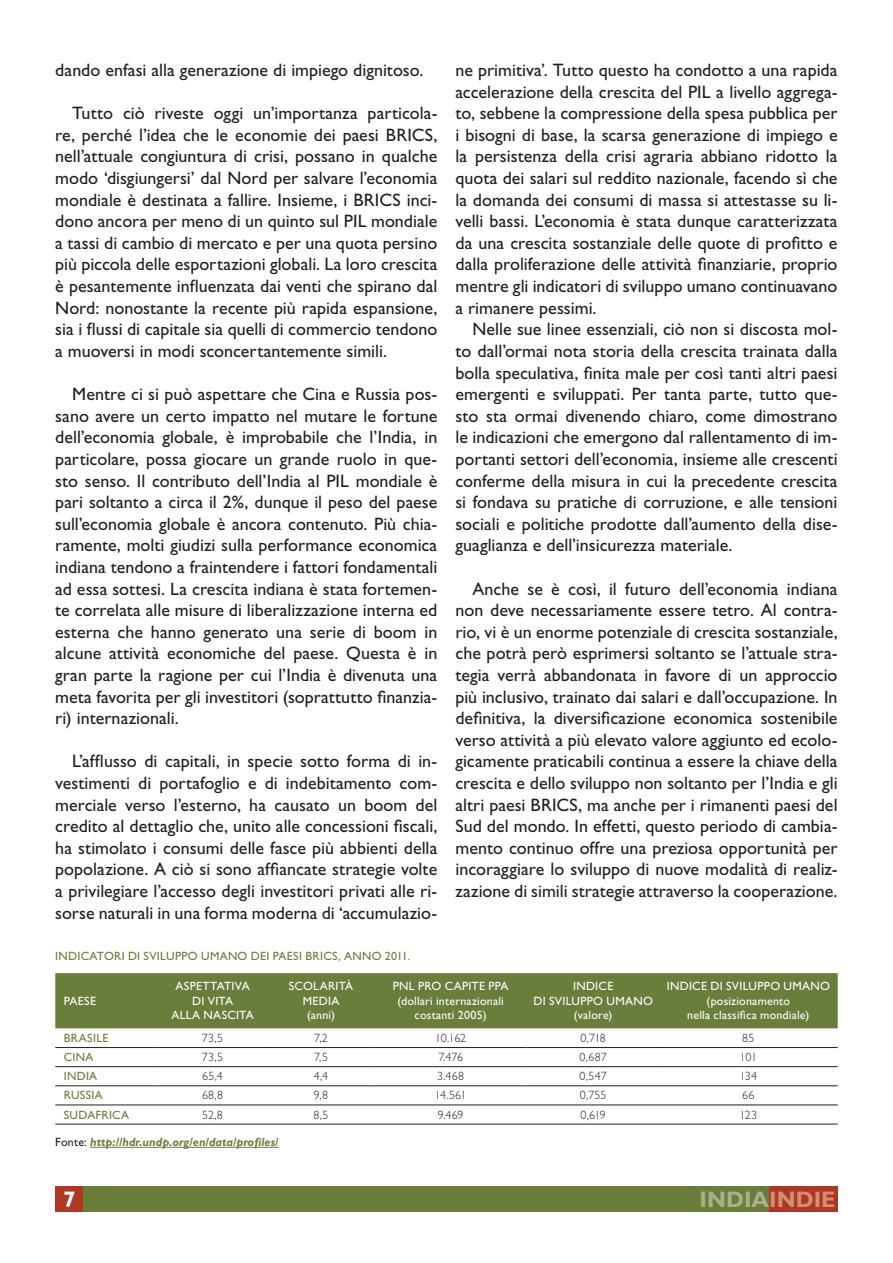
<style>
.page{position:relative;width:893px;height:1263px;background:#fff}
.page>*{position:absolute;margin:0;border:0;box-sizing:border-box;transform-origin:0 0}
.t1{font:700 22.5px "Gill Sans Std";color:#aab08a}
.t2{font:700 22.5px "Gill Sans Std";color:#fff}
.t3{font:18px/21.6px "Gill Sans Std";color:#231f20;text-align:justify}
.t4{font:12px/14.4px "Gill Sans Std";letter-spacing:.02em;color:#fff;text-align:center}
.t5{font:300 12px "Gill Sans Std";letter-spacing:-.005em;color:#231f20}
.t6{font:12px "Gill Sans Std";letter-spacing:.025em;color:#6b7d3b}
.t7{font:italic 700 12px "Gill Sans Std";color:#6b7d3b}
.s1{font-weight:400;font-style:normal;color:#231f20}
.s2{color:#d18f74}
</style>
<div class="page">
<div style="left:79px;top:1186px;width:697px;height:26px;background:#6b7d3b"></div>
<div style="left:55px;top:1186px;width:28px;height:26px;background:#af3723"></div>
<div style="left:769px;top:1186px;width:69px;height:26px;background:#af3723"></div>
<div style="left:55px;top:973px;width:783px;height:55px;background:#6b7d3b"></div>
<hr style="left:55px;top:1047px;width:102px;height:1px;background:#231f20">
<hr style="left:157px;top:1047px;width:111px;height:1px;background:#231f20">
<hr style="left:268px;top:1047px;width:106px;height:1px;background:#231f20">
<hr style="left:374px;top:1047px;width:153px;height:1px;background:#231f20">
<hr style="left:527px;top:1047px;width:132px;height:1px;background:#231f20">
<hr style="left:659px;top:1047px;width:179px;height:1px;background:#231f20">
<hr style="left:55px;top:1066px;width:102px;height:1px;background:#231f20">
<hr style="left:157px;top:1066px;width:111px;height:1px;background:#231f20">
<hr style="left:268px;top:1066px;width:106px;height:1px;background:#231f20">
<hr style="left:374px;top:1066px;width:153px;height:1px;background:#231f20">
<hr style="left:527px;top:1066px;width:132px;height:1px;background:#231f20">
<hr style="left:659px;top:1066px;width:179px;height:1px;background:#231f20">
<hr style="left:55px;top:1085px;width:102px;height:1px;background:#231f20">
<hr style="left:157px;top:1085px;width:111px;height:1px;background:#231f20">
<hr style="left:268px;top:1085px;width:106px;height:1px;background:#231f20">
<hr style="left:374px;top:1085px;width:153px;height:1px;background:#231f20">
<hr style="left:527px;top:1085px;width:132px;height:1px;background:#231f20">
<hr style="left:659px;top:1085px;width:179px;height:1px;background:#231f20">
<hr style="left:55px;top:1104px;width:102px;height:1px;background:#231f20">
<hr style="left:157px;top:1104px;width:111px;height:1px;background:#231f20">
<hr style="left:268px;top:1104px;width:106px;height:1px;background:#231f20">
<hr style="left:374px;top:1104px;width:153px;height:1px;background:#231f20">
<hr style="left:527px;top:1104px;width:132px;height:1px;background:#231f20">
<hr style="left:659px;top:1104px;width:179px;height:1px;background:#231f20">
<hr style="left:55px;top:1124px;width:102px;height:1px;background:#231f20">
<hr style="left:157px;top:1124px;width:111px;height:1px;background:#231f20">
<hr style="left:268px;top:1124px;width:106px;height:1px;background:#231f20">
<hr style="left:374px;top:1124px;width:153px;height:1px;background:#231f20">
<hr style="left:527px;top:1124px;width:132px;height:1px;background:#231f20">
<hr style="left:659px;top:1124px;width:179px;height:1px;background:#231f20">
<hr style="left:90px;top:1147px;width:189px;height:1px;background:#6b7d3b">
<p class="t3" style="left:55px;top:59px;width:370px">dando enfasi alla generazione di impiego dignitoso.</p>
<p class="t3" style="left:55px;top:103px;width:384px;text-indent:17px">Tutto ciò riveste oggi un’importanza particola&shy;re, perché l’idea che le economie dei paesi BRICS, nell’attuale congiuntura di crisi, possano in qualche modo ‘disgiungersi’ dal N ord per salvare l’economia mondiale è destinata a fallire. Insieme, i BRICS inci&shy;dono ancora per meno di un quinto sul PIL mondiale a tassi di cambio di mercato e per una quota persino più piccola delle esportazioni globali. La loro crescita è pesantemente influenzata dai venti che spirano dal Nord: nonostante la recente più rapida espansione, sia i flussi di capitale sia quelli di commercio tendono a muoversi in modi sconcertantemente simili.</p>
<p class="t3" style="left:55px;top:383px;width:384px;text-indent:17px">Mentre ci si può aspettare che Cina e Russia pos&shy;sano avere un certo impatto nel mutare le fortune dell’economia globale, è improbabile che l’India, in particolare, possa giocare un grande ruolo in que&shy;sto senso. Il contributo dell’India al PIL mondiale è pari soltanto a circa il 2%, dunque il peso del paese sull’economia globale è ancora contenuto. Più chia&shy;ramente, molti giudizi sulla performance economica indiana tendono a fraintendere i fattori fondamentali ad essa sottesi. La crescita indiana è stata fortemen&shy;te correlata alle misure di liberalizzazione interna ed esterna che hanno generato una serie di boom in alcune attività economiche del paese. Questa è in gran parte la ragione per cui l’India è divenuta una meta favorita per gli investitori (soprattutto finanzia&shy;ri) internazionali.</p>
<p class="t3" style="left:55px;top:751px;width:384px;text-indent:17px">L’afflusso di capitali, in specie sotto forma di in&shy;vestimenti di portafoglio e di indebitamento com&shy;merciale verso l’esterno, ha causato un boom del credito al dettaglio che, unito alle concessioni fiscali, ha stimolato i consumi delle fasce più abbienti della popolazione. A ciò si sono affiancate strategie volte a privilegiare l’accesso degli investitori privati alle ri&shy;sorse naturali in una forma moderna di ‘accumulazio-</p>
<p class="t6" style="left:55px;top:949px;width:21px">Indicat</p>
<p class="t6" style="left:104px;top:949px;width:47px">ori di svil</p>
<p class="t6" style="left:166px;top:949px;width:245px">uppo umano dei paesi BRICS, anno 2011.</p>
<p class="t3" style="left:455px;top:59px;width:384px">ne primitiva’. Tutto questo ha condotto a una rapida accelerazione della crescita del PIL a livello aggrega&shy;to, sebbene la compressione della spesa pubblica per i bisogni di base, la scarsa generazione di impiego e la persistenza della crisi agraria abbiano ridotto la quota dei salari sul reddito nazionale, facendo sì che la domanda dei consumi di massa si attestasse su li&shy;velli bassi. L’economia è stata dunque caratterizzata da una crescita sostanziale delle quote di profitto e dalla proliferazione delle attività finanziarie, proprio mentre gli indicatori di sviluppo umano continuavano a rimanere pessimi.</p>
<p class="t3" style="left:455px;top:319px;width:384px;text-indent:17px">Nelle sue linee essenziali, ciò non si discosta mol&shy;to dall’ormai nota storia della crescita trainata dalla bolla speculativa, finita male per così tanti altri paesi emergenti e sviluppati. Per tanta parte, tutto que&shy;sto sta ormai divenendo chiaro, come dimostrano le indicazioni che emergono dal rallentamento di im&shy;portanti settori dell’economia, insieme alle crescenti conferme della misura in cui la precedente crescita si fondava su pratiche di corruzione, e alle tensioni sociali e politiche prodotte dall’aumento della dise&shy;guaglianza e dell’insicurezza materiale.</p>
<p class="t3" style="left:455px;top:578px;width:384px;text-indent:17px">Anche se è così, il futuro dell’economia indiana non deve necessariamente essere tetro. Al contra&shy;rio, vi è un enorme potenziale di crescita sostanziale, che potrà però esprimersi soltanto se l’attuale stra&shy;tegia verrà abbandonata in favore di un approccio più inclusivo, trainato dai salari e dall’occupazione. In definitiva, la diversificazione economica sostenibile verso attività a più elevato valore aggiunto ed ecolo&shy;gicamente praticabili continua a essere la chiave della crescita e dello sviluppo non soltanto per l’India e gli altri paesi BRICS, ma anche per i rimanenti paesi del Sud del mondo. In effetti, questo periodo di cambia&shy;mento continuo offre una preziosa opportunità per incoraggiare lo sviluppo di nuove modalità di realiz&shy;zazione di simili strategie attraverso la cooperazione.</p>
<p class="t4" style="left:64px;top:994px;width:33px">PAESE</p>
<p class="t4" style="left:171px;top:979px;width:84px">ASPETTATIVA<br>DI VITA<br>ALLA NASCITA</p>
<p class="t4" style="left:289px;top:979px;width:66px">SCOLARITÀ<br>MEDIA (anni)</p>
<p class="t4" style="left:393px;top:979px;width:117px">PN L PRO CAPITE PPA (dollari internazionali costanti 2005)</p>
<p class="t4" style="left:573px;top:979px;width:41px">INDICE</p>
<p class="t4" style="left:533px;top:994px;width:111px">DI SVILUPPO UMANO</p>
<p class="t4" style="left:574px;top:1008px;width:40px">(valore)</p>
<p class="t4" style="left:667px;top:979px;width:154px">INDICE DI SVILUPPO UMANO</p>
<p class="t4" style="left:707px;top:994px;width:85px">(posizionamento</p>
<p class="t4" style="left:687px;top:1008px;width:124px">nella classifica mondiale)</p>
<p class="t6" style="left:64px;top:1031px;width:45px">BRASILE</p>
<p class="t5" style="left:202px;top:1031px;width:23px">73,5</p>
<p class="t5" style="left:314px;top:1031px;width:15px">7,2</p>
<p class="t5" style="left:435px;top:1031px;width:33px">10.162</p>
<p class="t5" style="left:580px;top:1031px;width:27px">0,718</p>
<p class="t5" style="left:742px;top:1031px;width:14px">85</p>
<p class="t6" style="left:64px;top:1050px;width:31px">CINA</p>
<p class="t5" style="left:202px;top:1050px;width:23px">73,5</p>
<p class="t5" style="left:314px;top:1050px;width:15px">7,5</p>
<p class="t5" style="left:438px;top:1050px;width:26px">7.476</p>
<p class="t5" style="left:580px;top:1050px;width:29px">0,687</p>
<p class="t5" style="left:740px;top:1050px;width:19px">101</p>
<p class="t6" style="left:64px;top:1069px;width:35px">INDIA</p>
<p class="t5" style="left:202px;top:1069px;width:22px">65,4</p>
<p class="t5" style="left:314px;top:1069px;width:16px">4,4</p>
<p class="t5" style="left:437px;top:1069px;width:28px">3.468</p>
<p class="t5" style="left:580px;top:1069px;width:29px">0,547</p>
<p class="t5" style="left:740px;top:1069px;width:19px">134</p>
<p class="t6" style="left:64px;top:1088px;width:41px">RUSSIA</p>
<p class="t5" style="left:202px;top:1089px;width:23px">68,8</p>
<p class="t5" style="left:314px;top:1089px;width:16px">9,8</p>
<p class="t5" style="left:435px;top:1089px;width:33px">14.561</p>
<p class="t5" style="left:580px;top:1089px;width:28px">0,755</p>
<p class="t5" style="left:742px;top:1089px;width:14px">66</p>
<p class="t6" style="left:64px;top:1108px;width:67px">SUDAFRICA</p>
<p class="t5" style="left:202px;top:1108px;width:22px">52,8</p>
<p class="t5" style="left:313px;top:1108px;width:17px">8,5</p>
<p class="t5" style="left:438px;top:1108px;width:27px">9.469</p>
<p class="t5" style="left:580px;top:1108px;width:27px">0,619</p>
<p class="t5" style="left:740px;top:1108px;width:19px">123</p>
<p class="t7" style="left:55px;top:1135px;width:225px"><span class="s1">Fonte:</span> http://hdr.undp.org/en/data/profiles/</p>
<p class="t2" style="left:63px;top:1185px;width:14px">7</p>
<p class="t1" style="left:700px;top:1185px;width:137px">INDIA<span class="s2">INDIE</span></p>
</div>
